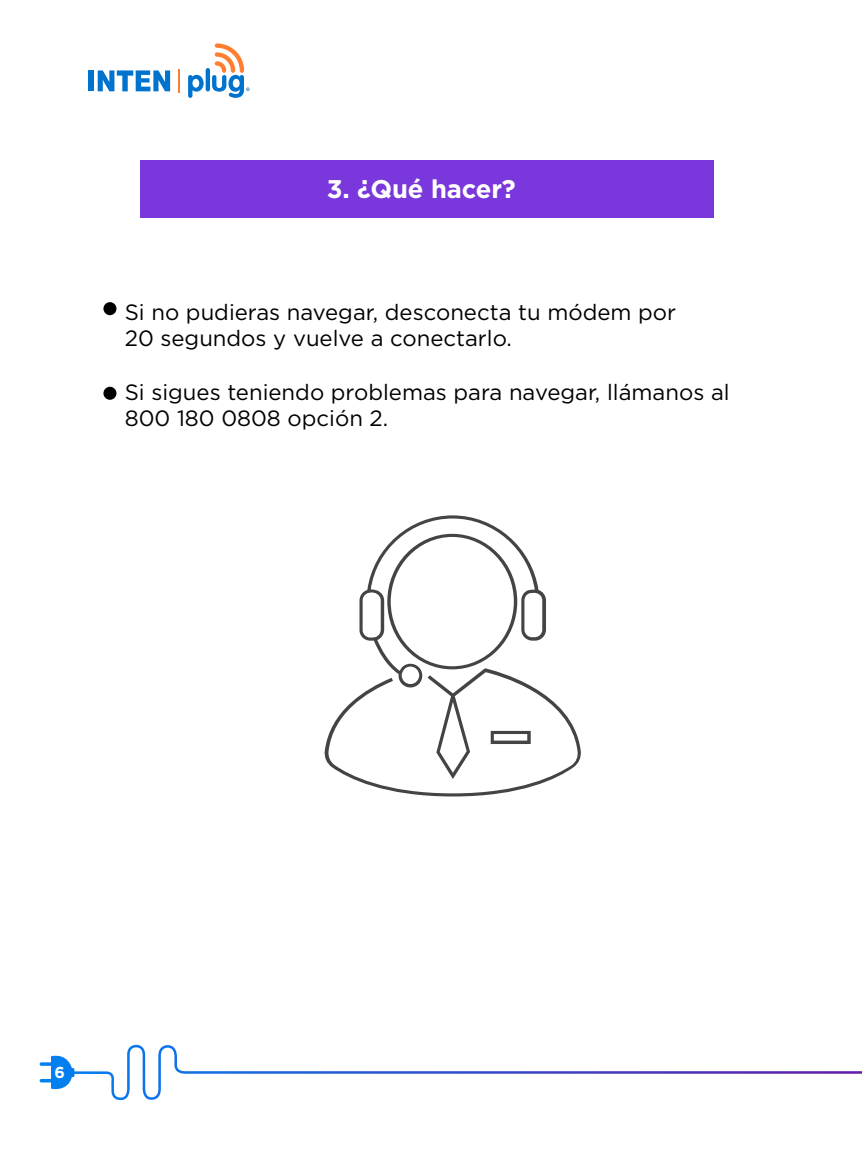
<style>
.page{position:relative;width:862px;height:1149px;background:#fff}
.page>*{position:absolute;margin:0;border:0;box-sizing:border-box;transform-origin:0 0}
.t1{font:700 25.43px "Gotham";letter-spacing:-.005em;color:#fff}
.t2{font:22.05px/26.6px "Gotham";color:#000}
.t3{font:700 15.97px "Gotham";color:#fff}
</style>
<div class="page">
<svg style="left:188px;top:75px;width:15px;height:23px"></svg>
<div style="left:205px;top:68px;width:5px;height:23px;background:#0073ce;border-radius:2px"></div>
<svg style="left:212px;top:43px;width:37px;height:55px"></svg>
<div style="left:88px;top:70px;width:6px;height:21px;background:#0073ce"></div>
<svg style="left:98px;top:70px;width:72px;height:21px"></svg>
<hr style="left:178px;top:69px;width:2px;height:24px;background:#ff7e30">
<svg style="left:40px;top:1044px;width:821px;height:55px"></svg>
<div style="left:141px;top:160px;width:572px;height:57px;background:#7937dc"></div>
<div style="left:103px;top:302px;width:13px;height:13px;background:#000;border-radius:50%"></div>
<div style="left:103px;top:386px;width:13px;height:13px;background:#000;border-radius:50%"></div>
<svg style="left:324px;top:515px;width:257px;height:281px"></svg>
<p class="t1" style="left:326px;top:172px;width:190px">3. ¿Qué hacer?</p>
<p class="t2" style="left:125px;top:298px;width:552px">Si no pudieras navegar, desconecta tu módem por<br>20 segundos y vuelve a conectarlo.</p>
<p class="t2" style="left:125px;top:378px;width:606px">Si sigues teniendo problemas para navegar, llámanos al<br>800 180 0808 opción 2.</p>
<p class="t3" style="left:55px;top:1061px;width:12px">6</p>
</div>
